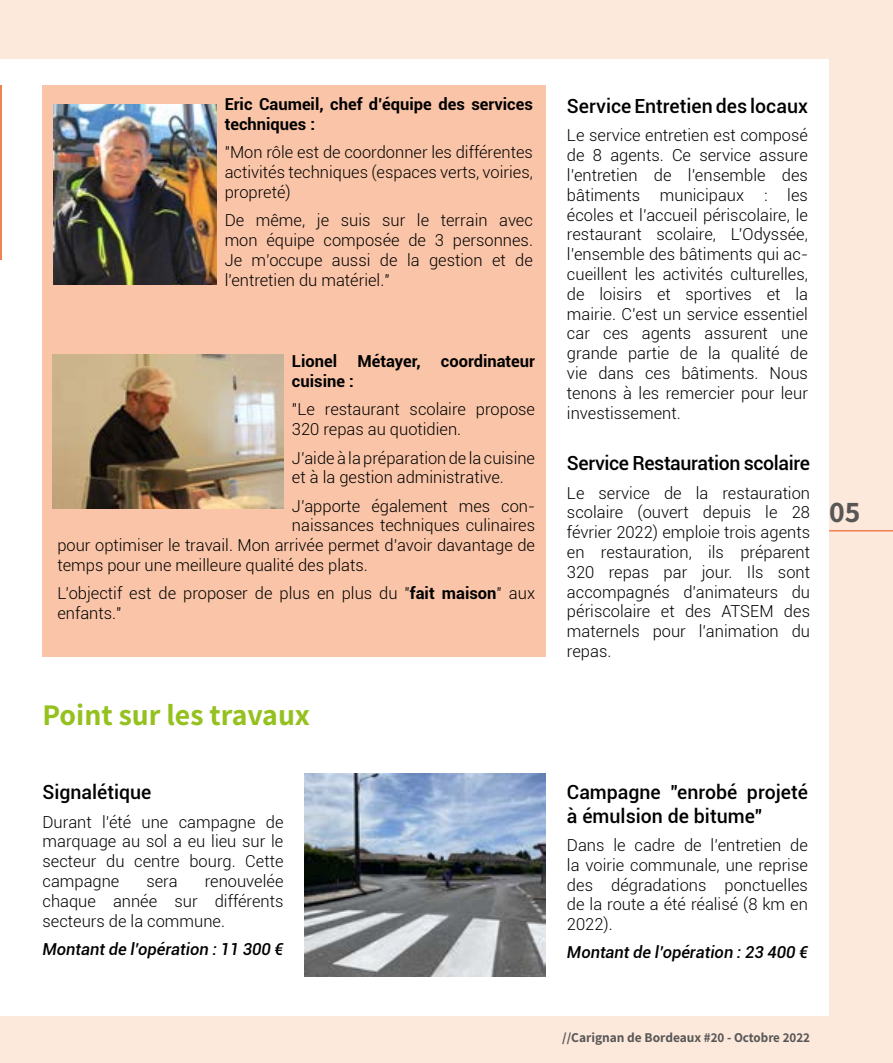
<style>
.page{position:relative;width:893px;height:1063px;background:#fde8dc}
.page>*{position:absolute;margin:0;border:0;box-sizing:border-box;transform-origin:0 0}
.t1{font:700 30px "Assistant";color:#95c11f}
.t2{font:700 30px "Assistant";color:#575756}
.t3{font:500 19.5px/23.4px "Roboto";color:#000}
.t4{font:500 19.5px "Roboto";letter-spacing:-.02em;color:#000}
.t5{font:300 16.5px/19.8px "Roboto";color:#000;text-align:justify}
.t6{font:700 16.5px/19.8px "Roboto";color:#000}
.t7{font:italic 500 16.5px "Roboto";color:#000}
.t8{font:700 13.5px "Assistant";color:#575756}
.s1{font-weight:700}
</style>
<div class="page">
<div style="left:0;top:60px;width:828px;height:956px;background:#fff"></div>
<hr style="left:829px;top:530px;width:64px;height:1px;background:#f08150">
<hr style="left:0;top:85px;width:1px;height:174px;background:#f08150">
<div style="left:43px;top:85px;width:503px;height:572px;background:#f9c4a7"></div>
<img style="left:53px;top:105px;width:163px;height:180px">
<img style="left:305px;top:774px;width:241px;height:202px">
<img style="left:52px;top:355px;width:231px;height:154px">
<p class="t6" style="left:225px;top:94px;width:310px">Eric Caumeil, chef d’équipe des services techniques :</p>
<p class="t5" style="left:225px;top:142px;width:310px">"Mon rôle est de coordonner les différentes activités techniques (espaces verts, voiries, propreté)</p>
<p class="t5" style="left:225px;top:210px;width:310px">De même, je suis sur le terrain avec mon équipe composée de 3 personnes.<br>Je m’occupe aussi de la gestion et de l'entretien du matériel."</p>
<p class="t6" style="left:292px;top:351px;width:245px">Lionel Métayer, coordinateur cuisine :</p>
<p class="t5" style="left:292px;top:399px;width:245px">"Le restaurant scolaire propose<br>320 repas au quotidien.</p>
<p class="t5" style="left:292px;top:447px;width:245px">J’aide à la préparation de la cuisine et à la gestion administrative.</p>
<p class="t5" style="left:292px;top:495px;width:245px">J’apporte également mes con-</p>
<p class="t5" style="left:292px;top:515px;width:245px">naissances techniques culinaires</p>
<p class="t5" style="left:57px;top:535px;width:479px">pour optimiser le travail. Mon arrivée permet d’avoir davantage de</p>
<p class="t5" style="left:57px;top:555px;width:312px">temps pour une meilleure qualité des plats.</p>
<p class="t5" style="left:57px;top:583px;width:479px">L’objectif est de proposer de plus en plus du "<span class="s1">fait maison</span>" aux enfants."</p>
<h1 class="t1" style="left:43px;top:694px;width:269px">Point sur les travaux</h1>
<p class="t3" style="left:43px;top:780px;width:110px">Signalétique</p>
<p class="t5" style="left:43px;top:811px;width:242px">Durant l’été une campagne de marquage au sol a eu lieu sur le secteur du centre bourg. Cette campagne</p>
<p class="t5" style="left:43px;top:871px;width:242px;text-indent:162px">renouvelée chaque année sur différents secteurs de la commune.</p>
<p class="t7" style="left:43px;top:937px;width:242px">Montant de l’opération : 11 300 €</p>
<p class="t5" style="left:146px;top:871px;width:33px">sera</p>
<p class="t3" style="left:567px;top:94px;width:242px">Service Entretien des locaux</p>
<p class="t5" style="left:567px;top:125px;width:242px">Le service entretien est composé de 8 agents. Ce service assure l’entretien de l’ensemble des bâtiments municipaux : les écoles et l’accueil périscolaire, le restaurant scolaire, L’Odyssée, l’ensemble des bâtiments qui ac&shy;cueillent les activités culturelles, de loisirs et sportives et la mairie. C’est un service essentiel car ces agents assurent une grande partie de la qualité de vie dans ces bâtiments. Nous tenons à les remercier pour leur investissement.</p>
<p class="t4" style="left:567px;top:450px;width:244px">Service Restauration scolaire</p>
<p class="t5" style="left:567px;top:482px;width:245px">Le service de la restauration scolaire (ouvert depuis le 28 février 2022) emploie trois agents en restauration, ils préparent 320 repas par jour. Ils sont accompagnés d’animateurs du périscolaire et des ATSEM des maternels pour l’animation du repas.</p>
<h1 class="t2" style="left:829px;top:491px;width:33px">05</h1>
<p class="t3" style="left:567px;top:780px;width:242px">Campagne "enrobé projeté à émulsion de bitume"</p>
<p class="t5" style="left:567px;top:835px;width:242px">Dans le cadre de l’entretien de la voirie communale, une reprise des dégradations ponctuelles de la route a été réalisé (8 km en 2022).</p>
<p class="t7" style="left:567px;top:941px;width:242px">Montant de l’opération : 23 400 €</p>
<p class="t8" style="left:562px;top:1028px;width:249px">//Carignan de Bordeaux #20 - Octobre 2022</p>
</div>
